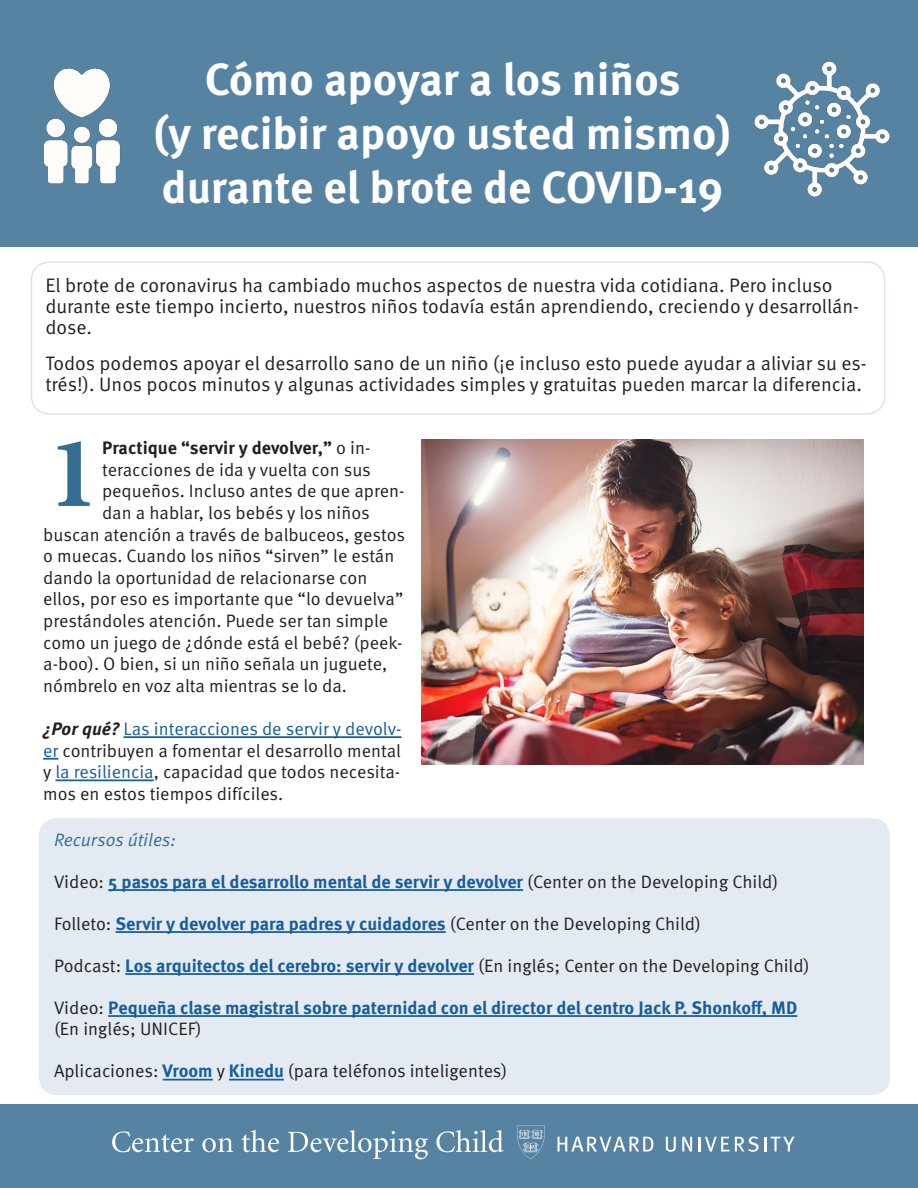
<style>
.page{position:relative;width:918px;height:1188px;background:#fff}
.page>*{position:absolute;margin:0;border:0;box-sizing:border-box;transform-origin:0 0}
.t1{font:700 102px "Minion Pro";color:#356d90}
.t2{font:700 45px/54px "Meta OT";color:#fff;text-align:center}
.t3{font:19.5px/21px "Meta OT Norm";color:#231f20}
.t4{font:18px/21.6px "Meta OT Norm";color:#231f20;text-align:justify}
.t5{font:700 18px/21px "Meta OT";color:#175d9e}
.t6{font:700 18px "Meta OT";color:#231f20}
.t7{font:18px "Meta OT Norm Ita";color:#356d90}
.s1{font-family:"Meta OT Norm";font-weight:400}
.s2{font-family:"Meta OT";font-weight:700;font-style:italic}
.s3{color:#175d9e}
.s4{font-family:"Meta OT Norm";font-weight:400;color:#231f20}
.s5{font-family:"Meta OT";font-weight:700;color:#175d9e}
</style>
<div class="page">
<div style="left:39px;top:818px;width:851px;height:277px;background:#e3eaf1;border-radius:18px"></div>
<div style="left:0;top:0;width:918px;height:246px;background:#5783a3"></div>
<img style="left:754px;top:61px;width:136px;height:136px">
<div style="left:0;top:1104px;width:918px;height:84px;background:#5783a3"></div>
<img style="left:43px;top:68px;width:78px;height:116px">
<hr style="left:123px;top:736px;width:279px;height:2px;background:#175d9e">
<svg style="left:43px;top:758px;width:15px;height:2px"></svg>
<hr style="left:55px;top:779px;width:99px;height:2px;background:#175d9e">
<div style="left:31px;top:261px;width:854px;height:154px;border:2px solid #d9e4ec;border-radius:18px"></div>
<hr style="left:108px;top:889px;width:415px;height:2px;background:#175d9e">
<hr style="left:116px;top:931px;width:330px;height:2px;background:#175d9e">
<hr style="left:125px;top:973px;width:349px;height:2px;background:#175d9e">
<hr style="left:108px;top:1015px;width:689px;height:2px;background:#175d9e">
<hr style="left:163px;top:1079px;width:50px;height:2px;background:#175d9e">
<hr style="left:229px;top:1079px;width:55px;height:2px;background:#175d9e">
<img style="left:421px;top:439px;width:443px;height:325px">
<svg style="left:517px;top:1125px;width:28px;height:34px"></svg>
<svg style="left:112px;top:1131px;width:82px;height:21px"></svg>
<svg style="left:202px;top:1138px;width:31px;height:14px"></svg>
<svg style="left:241px;top:1130px;width:38px;height:22px"></svg>
<svg style="left:288px;top:1130px;width:140px;height:29px"></svg>
<svg style="left:436px;top:1130px;width:68px;height:22px"></svg>
<svg style="left:558px;top:1137px;width:95px;height:15px"></svg>
<svg style="left:666px;top:1137px;width:10px;height:15px"></svg>
<svg style="left:682px;top:1137px;width:10px;height:15px"></svg>
<svg style="left:699px;top:1137px;width:30px;height:15px"></svg>
<svg style="left:735px;top:1136px;width:60px;height:16px"></svg>
<p class="t2" style="left:154px;top:53px;width:579px">Cómo apoyar a los niños<br>(y recibir apoyo usted mismo) durante el brote de COVID-19</p>
<p class="t3" style="left:45px;top:275px;width:815px">El brote de coronavirus ha cambiado muchos aspectos de nuestra vida cotidiana. Pero incluso durante este tiempo incierto, nuestros niños todavía están aprendiendo, creciendo y desarrollán&shy;dose.</p>
<p class="t3" style="left:45px;top:353px;width:823px">Todos podemos apoyar el desarrollo sano de un niño (¡e incluso esto puede ayudar a aliviar su es&shy;trés!). Unos pocos minutos y algunas actividades simples y gratuitas pueden marcar la diferencia.</p>
<p class="t6" style="left:102px;top:437px;width:270px">Practique “servir y devolver,” <span class="s1">o in-</span></p>
<p class="t4" style="left:102px;top:459px;width:270px">teracciones de ida y vuelta con sus</p>
<p class="t4" style="left:102px;top:481px;width:304px">pequeños. Incluso antes de que apren-</p>
<p class="t4" style="left:102px;top:502px;width:269px">dan a hablar, los bebés y los niños</p>
<p class="t4" style="left:43px;top:524px;width:363px">buscan atención a través de balbuceos, gestos</p>
<p class="t4" style="left:43px;top:545px;width:353px">o muecas. Cuando los niños “sirven” le están</p>
<p class="t4" style="left:43px;top:567px;width:326px">dando la oportunidad de relacionarse con</p>
<p class="t4" style="left:43px;top:589px;width:362px">ellos, por eso es importante que “lo devuelva”</p>
<p class="t4" style="left:43px;top:610px;width:347px">prestándoles atención. Puede ser tan simple</p>
<p class="t4" style="left:43px;top:632px;width:361px">como un juego de ¿dónde está el bebé? (peek-</p>
<p class="t4" style="left:43px;top:653px;width:346px">a-boo). O bien, si un niño señala un juguete,</p>
<p class="t4" style="left:43px;top:675px;width:305px">nómbrelo en voz alta mientras se lo da.</p>
<p class="t4" style="left:43px;top:718px;width:360px"><span class="s2">¿Por qué?</span> <span class="s3">Las interacciones de servir y devolv&shy;er</span> contribuyen a fomentar el desarrollo mental y <span class="s3">la resiliencia</span>, capacidad que todos necesita&shy;mos en estos tiempos difíciles.</p>
<p class="t1" style="left:48px;top:401px;width:52px">1</p>
<p class="t7" style="left:54px;top:829px;width:123px">Recursos útiles:</p>
<p class="t5" style="left:54px;top:871px;width:726px"><span class="s4">Video:</span> 5 pasos para el desarrollo mental de servir y devolver <span class="s4">(Center on the Developing Child)</span></p>
<p class="t4" style="left:54px;top:913px;width:649px">Folleto: <span class="s5">Servir y devolver para padres y cuidadores</span> (Center on the Developing Child)</p>
<p class="t4" style="left:54px;top:955px;width:757px">Podcast: <span class="s5">Los arquitectos del cerebro: servir y devolver</span> (En inglés; Center on the Developing Child)</p>
<p class="t5" style="left:54px;top:997px;width:745px"><span class="s4">Video:</span> Pequeña clase magistral sobre paternidad con el director del centro Jack P. Shonkoff, MD <span class="s4">(En inglés; UNICEF)</span></p>
<p class="t4" style="left:54px;top:1061px;width:455px">Aplicaciones: <span class="s5">Vroom</span> y <span class="s5">Kinedu</span> (para teléfonos inteligentes)</p>
</div>
